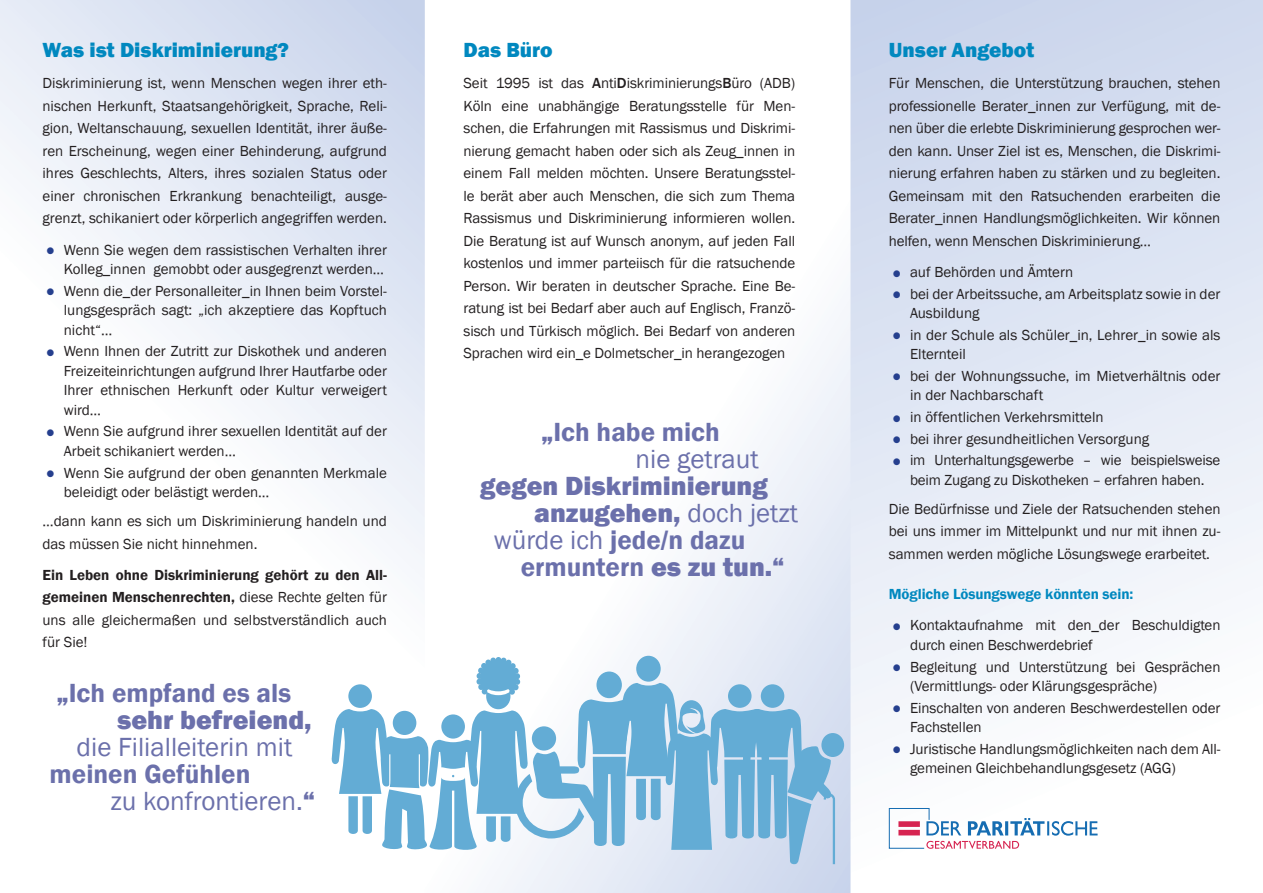
<style>
.page{position:relative;width:1263px;height:893px;background:#fff}
.page>*{position:absolute;margin:0;border:0;box-sizing:border-box;transform-origin:0 0}
.t1{font:800 27px/27px "Franklin Gothic";color:#6b70ab}
.t2{font:600 27px/27px "Franklin Gothic";color:#6b70ab}
.t3{font:27px/27px "Franklin Gothic";color:#6b70ab}
.t4{font:800 21px "Franklin Gothic";color:#0088bf}
.t5{font:15px/22.5px "Franklin Gothic";color:#231f20}
.t6{font:600 15px "Franklin Gothic";letter-spacing:-.005em;color:#0088bf}
.s1{font-size:24px;color:#253f8e}
.s2{font-weight:600}
.s3{font-weight:800}
.s4{font-weight:500}
.s5{font-weight:400}
.s6{font-family:"Arial";font-weight:700}
</style>
<div class="page">
<svg style="left:889px;top:808px;width:208px;height:41px"></svg>
<div style="left:821px;top:733px;width:23px;height:24px;background:#63acd5;border-radius:50%"></div>
<svg style="left:331px;top:657px;width:504px;height:207px"></svg>
<h2 class="t4" style="left:43px;top:37px;width:248px">Was ist Diskriminierung?</h2>
<p class="t5" style="left:43px;top:72px;width:346px;text-align:justify">Diskriminierung ist, wenn Menschen wegen ihrer eth&shy;nischen Herkunft, Staatsangehörigkeit, Sprache, Reli&shy;gion, Weltanschauung, sexuellen Identität, ihrer äuße&shy;ren Erscheinung, wegen einer Behinderung, aufgrund ihres Geschlechts, Alters, ihres sozialen Status oder einer chronischen Erkrankung benachteiligt, ausge&shy;grenzt, schikaniert oder körperlich angegriffen werden.</p>
<p class="t5" style="left:43px;top:240px;width:346px;line-height:19.5px;text-align:right"><span class="s1">•</span> Wenn Sie wegen dem rassistischen Verhalten ihrer<br>Kolleg_innen gemobbt oder ausgegrenzt werden…</p>
<p class="t5" style="left:64px;top:281px;width:325px;line-height:19.5px;text-align:justify;text-indent:-21px"><span class="s1">•</span> Wenn die_der Personalleiter_in Ihnen beim Vorstel&shy;lungsgespräch sagt: „ich akzeptiere das Kopftuch nicht“…</p>
<p class="t5" style="left:64px;top:342px;width:325px;line-height:19.5px;text-align:justify;text-indent:-21px"><span class="s1">•</span> Wenn Ihnen der Zutritt zur Diskothek und anderen Freizeiteinrichtungen aufgrund Ihrer Hautfarbe oder Ihrer ethnischen Herkunft oder Kultur verweigert wird…</p>
<p class="t5" style="left:64px;top:422px;width:325px;line-height:19.5px;text-indent:-21px"><span class="s1">•</span> Wenn Sie aufgrund ihrer sexuellen Identität auf der<br>Arbeit schikaniert werden…</p>
<p class="t5" style="left:64px;top:463px;width:325px;line-height:19.5px;text-indent:-21px"><span class="s1">•</span> Wenn Sie aufgrund der oben genannten Merkmale beleidigt oder belästigt werden…</p>
<p class="t5" style="left:43px;top:510px;width:346px">…dann kann es sich um Diskriminierung handeln und das müssen Sie nicht hinnehmen.</p>
<p class="t5" style="left:43px;top:564px;width:346px;text-align:justify"><span class="s2">Ein Leben ohne Diskriminierung gehört zu den All&shy;gemeinen Menschenrechten,</span> diese Rechte gelten für uns alle gleichermaßen und selbstverständlich auch für Sie!</p>
<h1 class="t1" style="left:117px;top:680px;width:196px;text-indent:-61px">„<span class="s2">Ich empfand es als </span>sehr befreiend,</h1>
<h1 class="t3" style="left:77px;top:734px;width:217px">die Filialleiterin mit</h1>
<h1 class="t3" style="left:110px;top:761px;width:206px;text-indent:-61px"><span class="s2">meinen Gefühlen<br></span>zu konfrontieren.<span class="s3">“</span></h1>
<h2 class="t4" style="left:463px;top:37px;width:91px">Das Büro</h2>
<p class="t5" style="left:463px;top:72px;width:333px;text-align:justify">Seit 1995 ist das <span class="s4">A</span>nti<span class="s4">D</span>iskriminierungs<span class="s4">B</span>üro (ADB)<br>Köln eine unabhängige Beratungsstelle für Men&shy;schen, die Erfahrungen mit Rassismus und Diskrimi&shy;nierung gemacht haben oder sich als Zeug_innen in einem Fall melden möchten. Unsere Beratungsstel&shy;le berät aber auch Menschen, die sich zum Thema Rassismus und Diskriminierung informieren wollen.<br>Die Beratung ist auf Wunsch anonym, auf jeden Fall kostenlos und immer parteiisch für die ratsuchende Person. Wir beraten in deutscher Sprache. Eine Be&shy;ratung ist bei Bedarf aber auch auf Englisch, Franzö&shy;sisch und Türkisch möglich. Bei Bedarf von anderen Sprachen wird ein_e Dolmetscher_in herangezogen</p>
<h1 class="t2" style="left:635px;top:419px;width:125px;text-indent:-94px"><span class="s3">„</span>Ich habe mich <span class="s5">nie getraut</span></h1>
<h1 class="t1" style="left:480px;top:472px;width:289px">gegen Diskriminierung</h1>
<h1 class="t1" style="left:534px;top:499px;width:265px">anzugehen, <span class="s5">doch jetzt</span></h1>
<h1 class="t2" style="left:494px;top:527px;width:253px"><span class="s5">würde ich</span> jede<span class="s6">/</span>n dazu</h1>
<h1 class="t2" style="left:521px;top:554px;width:265px">ermuntern <span class="s3">es zu tun.“</span></h1>
<h2 class="t4" style="left:889px;top:37px;width:147px">Unser Angebot</h2>
<p class="t5" style="left:889px;top:72px;width:333px;text-align:justify">Für Menschen, die Unterstützung brauchen, stehen professionelle Berater_innen zur Verfügung, mit de&shy;nen über die erlebte Diskriminierung gesprochen wer&shy;den kann. Unser Ziel ist es, Menschen, die Diskrimi&shy;nierung erfahren haben zu stärken und zu begleiten.<br>Gemeinsam mit den Ratsuchenden erarbeiten die Berater_innen Handlungsmöglichkeiten. Wir können helfen, wenn Menschen Diskriminierung…</p>
<p class="t5" style="left:889px;top:261px;width:186px"><span class="s1">•</span> auf Behörden und Ämtern</p>
<p class="t5" style="left:910px;top:284px;width:312px;line-height:19.5px;text-indent:-21px"><span class="s1">•</span> bei der Arbeitssuche, am Arbeitsplatz sowie in der<br>Ausbildung</p>
<p class="t5" style="left:910px;top:325px;width:312px;line-height:19.5px;text-indent:-21px"><span class="s1">•</span> in der Schule als Schüler_in, Lehrer_in sowie als<br>Elternteil</p>
<p class="t5" style="left:910px;top:366px;width:312px;line-height:19.5px;text-indent:-21px"><span class="s1">•</span> bei der Wohnungssuche, im Mietverhältnis oder in der Nachbarschaft</p>
<p class="t5" style="left:889px;top:406px;width:216px"><span class="s1">•</span> in öffentlichen Verkehrsmitteln</p>
<p class="t5" style="left:889px;top:428px;width:262px"><span class="s1">•</span> bei ihrer gesundheitlichen Versorgung</p>
<p class="t5" style="left:889px;top:451px;width:333px;line-height:19.5px;text-align:center"><span class="s1">•</span> im Unterhaltungsgewerbe – wie beispielsweise beim Zugang zu Diskotheken – erfahren haben.</p>
<p class="t5" style="left:889px;top:498px;width:333px;text-align:justify">Die Bedürfnisse und Ziele der Ratsuchenden stehen bei uns immer im Mittelpunkt und nur mit ihnen zu&shy;sammen werden mögliche Lösungswege erarbeitet.</p>
<p class="t6" style="left:889px;top:585px;width:246px">Mögliche Lösungswege könnten sein:</p>
<p class="t5" style="left:910px;top:616px;width:312px;line-height:19.5px;text-indent:-21px"><span class="s1">•</span> Kontaktaufnahme mit den_der Beschuldigten durch einen Beschwerdebrief</p>
<p class="t5" style="left:910px;top:657px;width:312px;line-height:19.5px;text-indent:-21px"><span class="s1">•</span> Begleitung und Unterstützung bei Gesprächen (Vermittlungs- oder Klärungsgespräche)</p>
<p class="t5" style="left:910px;top:698px;width:312px;line-height:19.5px;text-indent:-21px"><span class="s1">•</span> Einschalten von anderen Beschwerdestellen oder<br>Fachstellen</p>
<p class="t5" style="left:910px;top:739px;width:312px;line-height:19.5px;text-indent:-21px"><span class="s1">•</span> Juristische Handlungsmöglichkeiten nach dem All&shy;gemeinen Gleichbehandlungsgesetz (AGG)</p>
</div>
